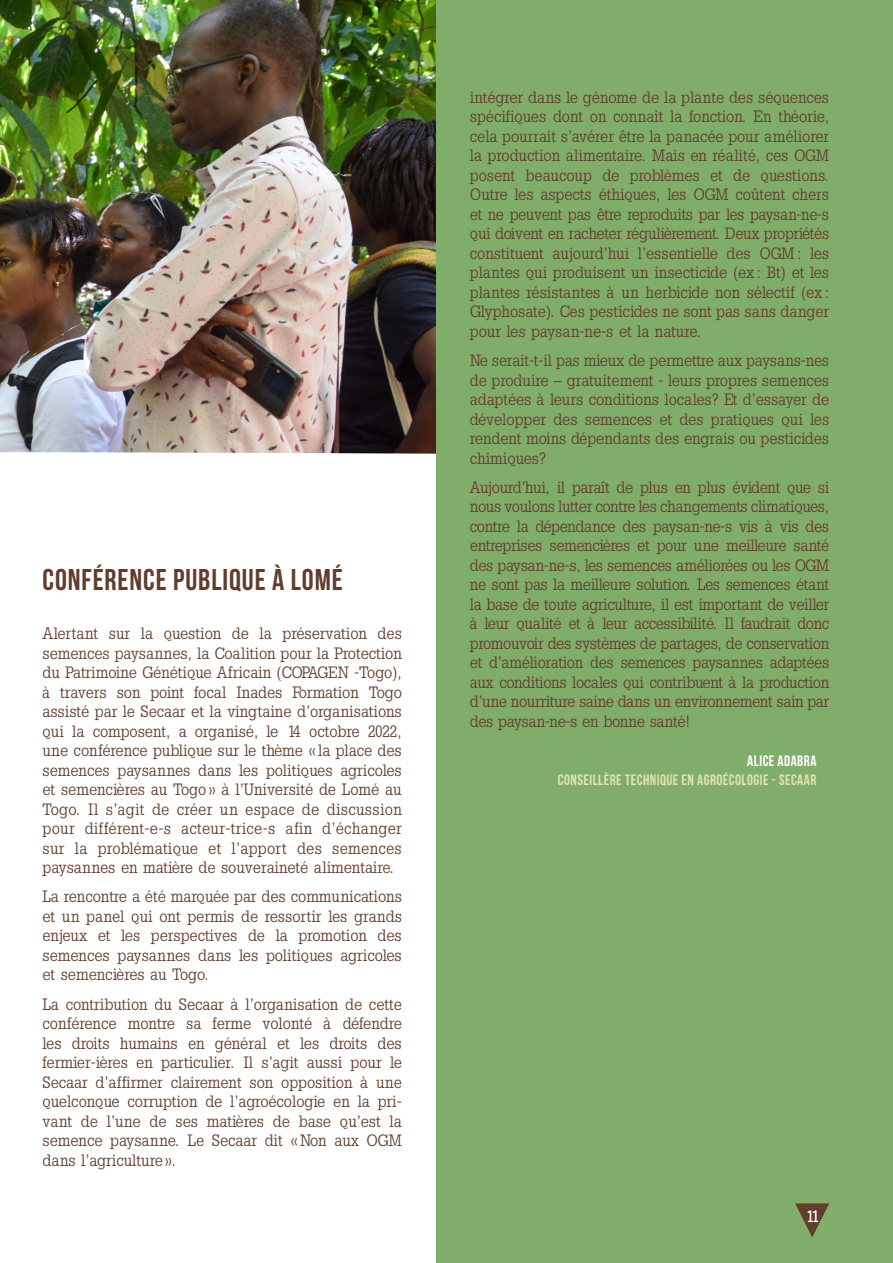
<style>
.page{position:relative;width:893px;height:1263px;background:#fff}
.page>*{position:absolute;margin:0;border:0;box-sizing:border-box;transform-origin:0 0}
.sous-titre_1{font:30px "Bebas Neue";letter-spacing:.03em;color:#613d2c}
.texte{font:16.5px/19.5px "Slab Tall X";color:#613d2c;text-align:justify}
.t1{font:500 16.5px "Slab Tall X";color:#fff}
.Signature_article{font:15px "Bebas Neue";letter-spacing:.03em;color:#e0e4ad}
.Signature_article-2{font:15px "Bebas Neue";letter-spacing:.03em;color:#fff}
</style>
<div class="page">
<img style="left:0;top:0;width:437px;height:452px">
<svg style="left:0;top:452px;width:437px;height:124px"></svg>
<div style="left:437px;top:0;width:456px;height:1263px;background:#81ad6a"></div>
<svg style="left:795px;top:1203px;width:34px;height:34px"></svg>
<p class="sous-titre_1" style="left:43px;top:563px;width:302px">CONFÉRENCE PUBLIQUE À LOMÉ</p>
<p class="texte" style="left:43px;top:623px;width:361px">Alertant sur la question de la préservation des semences paysannes, la Coalition pour la Protection du Patrimoine Génétique Africain (COPAGEN -Togo), à travers son point focal Inades Formation Togo assisté par le Secaar et la vingtaine d’organisations qui la composent, a organisé, le 14 octobre 2022, une conférence publique sur le thème « la place des semences paysannes dans les politiques agricoles et semencières au Togo » à l’Université de Lomé au Togo. Il s’agit de créer un espace de discussion pour différent-e-s acteur-trice-s afin d’échanger sur la problématique et l’apport des semences paysannes en matière de souveraineté́ alimentaire.</p>
<p class="texte" style="left:43px;top:887px;width:361px">La rencontre a été marquée par des communications et un panel qui ont permis de ressortir les grands enjeux et les perspectives de la promotion des semences paysannes dans les politiques agricoles et semencières au Togo.</p>
<p class="texte" style="left:43px;top:994px;width:361px">La contribution du Secaar à l’organisation de cette conférence montre sa ferme volonté à défendre les droits humains en général et les droits des fermier-ières en particulier. Il s’agit aussi pour le Secaar d’affirmer clairement son opposition à une quelconque corruption de l’agroécologie en la pri&shy;vant de l’une de ses matières de base qu’est la semence paysanne. Le Secaar dit «Non aux OGM dans l’agriculture ».</p>
<p class="texte" style="left:470px;top:87px;width:361px">intégrer dans le génome de la plante des séquences spécifiques dont on connait la fonction. En théorie, cela pourrait s’avérer être la panacée pour améliorer la production alimentaire. Mais en réalité, ces OGM posent beaucoup de problèmes et de questions.<br>Outre les aspects éthiques, les OGM coûtent chers et ne peuvent pas être reproduits par les paysan-ne-s qui doivent en racheter régulièrement. Deux propriétés constituent aujourd’hui l’essentielle des OGM: les plantes qui produisent un insecticide (ex : Bt) et les plantes résistantes à un herbicide non sélectif (ex :<br>Glyphosate). Ces pesticides ne sont pas sans danger pour les paysan-ne-s et la nature.</p>
<p class="texte" style="left:470px;top:350px;width:361px">Ne serait-t-il pas mieux de permettre aux paysans-nes de produire – gratuitement - leurs propres semences adaptées à leurs conditions locales? Et d’essayer de développer des semences et des pratiques qui les rendent moins dépendants des engrais ou pesticides chimiques?</p>
<p class="texte" style="left:470px;top:477px;width:361px">Aujourd’hui, il paraît de plus en plus évident que si nous voulons lutter contre les changements climatiques, contre la dépendance des paysan-ne-s vis à vis des entreprises semencières et pour une meilleure santé des paysan-ne-s, les semences améliorées ou les OGM ne sont pas la meilleure solution. Les semences étant la base de toute agriculture, il est important de veiller à leur qualité et à leur accessibilité. Il faudrait donc promouvoir des systèmes de partages, de conservation et d’amélioration des semences paysannes adaptées aux conditions locales qui contribuent à la production d’une nourriture saine dans un environnement sain par des paysan-ne-s en bonne santé!</p>
<p class="Signature_article-2" style="left:747px;top:752px;width:71px">ALICE ADABRA</p>
<p class="Signature_article" style="left:558px;top:772px;width:260px">CONSEILLÈRE TECHNIQUE EN AGROÉCOLOGIE - SECAAR</p>
<p class="t1" style="left:805px;top:1207px;width:15px">11</p>
</div>
